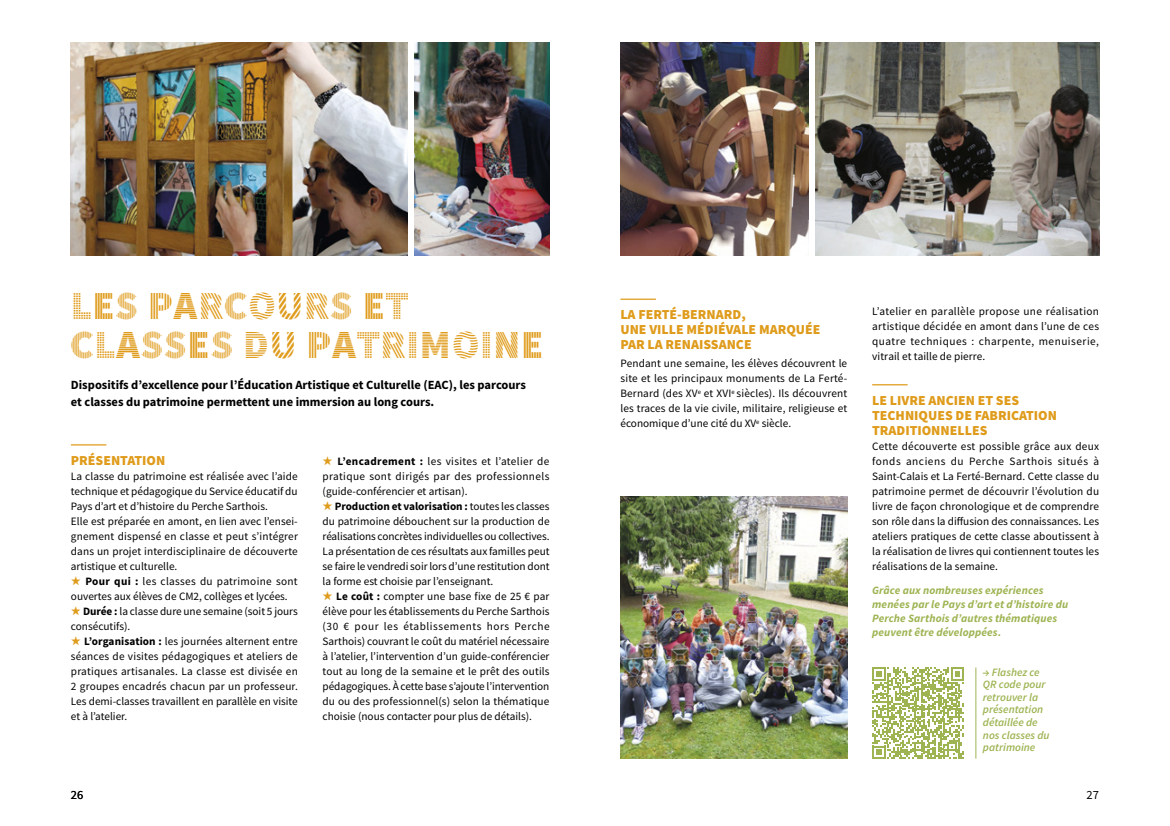
<style>
.page{position:relative;width:1170px;height:826px;background:#fff}
.page>*{position:absolute;margin:0;border:0;box-sizing:border-box;transform-origin:0 0}
.t1{font:40px/38.8px "Source Sans Pro DISPLAY";letter-spacing:.02em;color:#df9b1b}
.t2{font:900 13.75px/15px "Source Sans Pro";color:#df9b1b}
.t3{font:700 12.5px/16.2px "Source Sans Pro";color:#000}
.t4{font:12.5px "Source Sans Pro";color:#000}
.t5{font:11.25px/15px "Source Sans Pro";color:#000;text-align:justify}
.t6{font:italic 700 11.25px/13.8px "Source Sans Pro";letter-spacing:.01em;color:#9eb452}
.t7{font:italic 600 11.25px/12.5px "Source Sans Pro";color:#9eb452}
.s1{color:#df9b1b}
.s2{font-weight:700}
</style>
<div class="page">
<img style="left:71px;top:43px;width:336px;height:212px">
<img style="left:620px;top:496px;width:227px;height:262px">
<img style="left:415px;top:43px;width:134px;height:212px">
<img style="left:620px;top:43px;width:188px;height:212px">
<img style="left:815px;top:43px;width:283px;height:212px">
<hr style="left:71px;top:444px;width:35px;height:1px;background:#df9b1b">
<hr style="left:620px;top:298px;width:36px;height:2px;background:#df9b1b">
<hr style="left:872px;top:384px;width:35px;height:1px;background:#df9b1b">
<svg style="left:872px;top:667px;width:91px;height:91px"></svg>
<hr style="left:975px;top:667px;width:1px;height:91px;background:#9eb452">
<h1 class="t1" style="left:71px;top:287px;width:474px">LES PARCOURS ET<br>CLASSES DU PATRIMOINE</h1>
<p class="t3" style="left:71px;top:377px;width:456px">Dispositifs d’excellence pour l’Éducation Artistique et Culturelle (EAC), les parcours et classes du patrimoine permettent une immersion au long cours.</p>
<p class="t2" style="left:71px;top:452px;width:96px">PRÉSENTATION</p>
<p class="t5" style="left:71px;top:468px;width:228px;text-align:left">La classe du patrimoine est réalisée avec l’aide technique et pédagogique du Service éducatif du Pays d’art et d’histoire du Perche Sarthois.<br>Elle est préparée en amont, en lien avec l’ensei&shy;gnement dispensé en classe et peut s’intégrer dans un projet interdisciplinaire de découverte artistique et culturelle.</p>
<p class="t5" style="left:71px;top:573px;width:228px"><span class="s1">★</span> <span class="s2">Pour qui :</span> les classes du patrimoine sont ouvertes aux élèves de CM2, collèges et lycées.</p>
<p class="t5" style="left:71px;top:603px;width:228px"><span class="s1">★</span> <span class="s2">Durée :</span> la classe dure une semaine (soit 5 jours consécutifs).</p>
<p class="t5" style="left:71px;top:633px;width:228px"><span class="s1">★</span> <span class="s2">L’organisation :</span> les journées alternent entre séances de visites pédagogiques et ateliers de pratiques artisanales. La classe est divisée en 2 groupes encadrés chacun par un professeur.<br>Les demi-classes travaillent en parallèle en visite et à l’atelier.</p>
<p class="t5" style="left:322px;top:453px;width:228px"><span class="s1">★</span> <span class="s2">L’encadrement :</span> les visites et l’atelier de pratique sont dirigés par des professionnels (guide-conférencier et artisan).</p>
<p class="t5" style="left:322px;top:498px;width:228px"><span class="s1">★</span> <span class="s2">Production et valorisation :</span> toutes les classes du patrimoine débouchent sur la production de réalisations concrètes individuelles ou collectives.<br>La présentation de ces résultats aux familles peut se faire le vendredi soir lors d’une restitution dont la forme est choisie par l’enseignant.</p>
<p class="t5" style="left:322px;top:588px;width:228px"><span class="s1">★</span> <span class="s2">Le coût :</span> compter une base fixe de 25 € par élève pour les établissements du Perche Sarthois (30 € pour les établissements hors Perche Sarthois) couvrant le coût du matériel nécessaire à l’atelier, l’intervention d’un guide-conférencier tout au long de la semaine et le prêt des outils pédagogiques. À cette base s’ajoute l’intervention du ou des professionnel(s) selon la thématique choisie (nous contacter pour plus de détails).</p>
<p class="t2" style="left:620px;top:306px;width:201px">LA FERTÉ-BERNARD,<br>UNE VILLE MÉDIÉVALE MARQUÉE<br>PAR LA RENAISSANCE</p>
<p class="t5" style="left:620px;top:356px;width:228px">Pendant une semaine, les élèves découvrent le site et les principaux monuments de La Ferté-Bernard (des XV<sup>e</sup> et XVI<sup>e</sup> siècles). Ils découvrent les traces de la vie civile, militaire, religieuse et économique d’une cité du XV<sup>e</sup> siècle.</p>
<p class="t5" style="left:872px;top:303px;width:228px">L’atelier en parallèle propose une réalisation artistique décidée en amont dans l’une de ces quatre techniques : charpente, menuiserie, vitrail et taille de pierre.</p>
<p class="t2" style="left:872px;top:392px;width:186px">LE LIVRE ANCIEN ET SES<br>TECHNIQUES DE FABRICATION<br>TRADITIONNELLES</p>
<p class="t5" style="left:872px;top:438px;width:228px">Cette découverte est possible grâce aux deux fonds anciens du Perche Sarthois situés à Saint-Calais et La Ferté-Bernard. Cette classe du patrimoine permet de découvrir l’évolution du livre de façon chronologique et de comprendre son rôle dans la diffusion des connaissances. Les ateliers pratiques de cette classe aboutissent à la réalisation de livres qui contiennent toutes les réalisations de la semaine.</p>
<p class="t6" style="left:872px;top:583px;width:197px">Grâce aux nombreuses expériences menées par le Pays d’art et d’histoire du Perche Sarthois d’autres thématiques peuvent être développées.</p>
<p class="t7" style="left:982px;top:665px;width:68px">→ Flashez ce<br>QR code pour retrouver la présentation détaillée de nos classes du patrimoine</p>
<p class="t4" style="left:71px;top:787px;width:14px">26</p>
<p class="t4" style="left:1086px;top:787px;width:14px">27</p>
</div>
